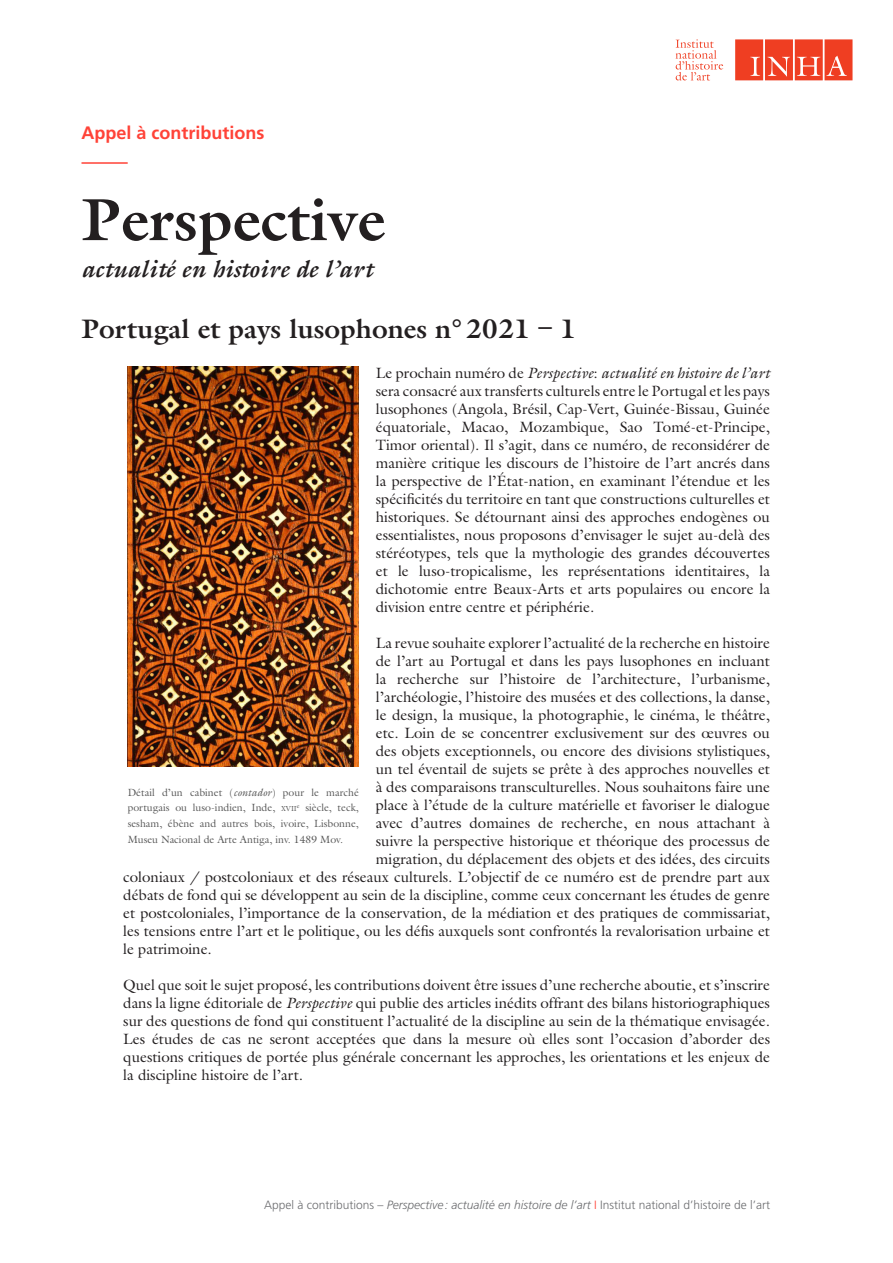
<style>
.page{position:relative;width:893px;height:1263px;background:#fff}
.page>*{position:absolute;margin:0;border:0;box-sizing:border-box;transform-origin:0 0}
.t1{font:700 60px "Galliard Std";color:#231f20}
.t2{font:700 27px "Galliard Std";color:#231f20}
.t3{font:italic 700 24px "Galliard Std";color:#231f20}
.t4{font:700 18px "Frutiger LT Std";color:#ff4338}
.t5{font:15px/18px "Galliard Std";color:#231f20;text-align:justify}
.t6{font:300 12px "Frutiger LT Std";color:#6c6d70}
.t7{font:10.5px/15.8px "Galliard Std";color:#595959;text-align:justify}
.s1{font-style:italic}
.s2{font-size:7.35px}
.s3{color:#ff4338}
</style>
<div class="page">
<svg style="left:675px;top:39px;width:48px;height:42px"></svg>
<svg style="left:735px;top:39px;width:117px;height:41px;background:#f15941"></svg>
<hr style="left:81px;top:162px;width:47px;height:2px;background:#ff4338">
<img style="left:128px;top:366px;width:231px;height:401px">
<p class="t4" style="left:81px;top:122px;width:185px">Appel à contributions</p>
<p class="t1" style="left:81px;top:181px;width:305px">Perspective</p>
<p class="t3" style="left:81px;top:254px;width:293px">actualité en histoire de l’art</p>
<p class="t2" style="left:81px;top:311px;width:496px">Portugal et pays lusophones n°2021 – 1</p>
<p class="t5" style="left:376px;top:364px;width:396px">Le prochain numéro de <span class="s1">Perspective</span>: <span class="s1">actualité en histoire de l’art </span>sera consacré aux transferts culturels entre le Portugal et les pays lusophones (Angola, Brésil, Cap-Vert, Guinée-Bissau, Guinée équatoriale, Macao, Mozambique, Sao Tomé-et-Principe, Timor oriental). Il s’agit, dans ce numéro, de reconsidérer de manière critique les discours de l’histoire de l’art ancrés dans la perspective de l’État-nation, en examinant l’étendue et les spécificités du territoire en tant que constructions culturelles et historiques. Se détournant ainsi des approches endogènes ou essentialistes, nous proposons d’envisager le sujet au-delà des stéréotypes, tels que la mythologie des grandes découvertes et le luso-tropicalisme, les représentations identitaires, la dichotomie entre Beaux-Arts et arts populaires ou encore la division entre centre et périphérie.</p>
<p class="t5" style="left:376px;top:634px;width:396px">La revue souhaite explorer l’actualité de la recherche en histoire</p>
<p class="t5" style="left:376px;top:652px;width:396px">de l’art au Portugal et dans les pays lusophones en incluant</p>
<p class="t5" style="left:376px;top:670px;width:396px">la recherche sur l’histoire de l’architecture, l’urbanisme,</p>
<p class="t5" style="left:376px;top:688px;width:396px">l’archéologie, l’histoire des musées et des collections, la danse,</p>
<p class="t5" style="left:376px;top:706px;width:396px">le design, la musique, la photographie, le cinéma, le théâtre,</p>
<p class="t5" style="left:376px;top:724px;width:396px">etc. Loin de se concentrer exclusivement sur des œuvres ou</p>
<p class="t5" style="left:376px;top:742px;width:396px">des objets exceptionnels, ou encore des divisions stylistiques,</p>
<p class="t5" style="left:376px;top:760px;width:396px">un tel éventail de sujets se prête à des approches nouvelles et</p>
<p class="t5" style="left:376px;top:778px;width:396px">à des comparaisons transculturelles. Nous souhaitons faire une</p>
<p class="t5" style="left:376px;top:796px;width:396px">place à l’étude de la culture matérielle et favoriser le dialogue</p>
<p class="t5" style="left:376px;top:814px;width:396px">avec d’autres domaines de recherche, en nous attachant à</p>
<p class="t5" style="left:376px;top:832px;width:396px">suivre la perspective historique et théorique des processus de</p>
<p class="t5" style="left:376px;top:850px;width:396px">migration, du déplacement des objets et des idées, des circuits</p>
<p class="t5" style="left:123px;top:868px;width:648px">coloniaux / postcoloniaux et des réseaux culturels. L’objectif de ce numéro est de prendre part aux</p>
<p class="t5" style="left:123px;top:886px;width:648px">débats de fond qui se développent au sein de la discipline, comme ceux concernant les études de genre</p>
<p class="t5" style="left:123px;top:904px;width:648px">et postcoloniales, l’importance de la conservation, de la médiation et des pratiques de commissariat,</p>
<p class="t5" style="left:123px;top:922px;width:648px">les tensions entre l’art et le politique, ou les défis auxquels sont confrontés la revalorisation urbaine et</p>
<p class="t5" style="left:123px;top:940px;width:90px">le patrimoine.</p>
<p class="t5" style="left:123px;top:976px;width:648px">Quel que soit le sujet proposé, les contributions doivent être issues d’une recherche aboutie, et s’inscrire dans la ligne éditoriale de <span class="s1">Perspective</span> qui publie des articles inédits offrant des bilans historiographiques sur des questions de fond qui constituent l’actualité de la discipline au sein de la thématique envisagée.<br>Les études de cas ne seront acceptées que dans la mesure où elles sont l’occasion d’aborder des questions critiques de portée plus générale concernant les approches, les orientations et les enjeux de la discipline histoire de l’art.</p>
<p class="t7" style="left:128px;top:784px;width:233px">Détail d’un cabinet (<span class="s1">contador</span>) pour le marché portugais ou luso-indien, Inde, <span class="s2">xvii</span><sup>e</sup> siècle, teck, sesham, ébène and autres bois, ivoire, Lisbonne, Museu Nacional de Arte Antiga, inv. 1489 Mov.</p>
<p class="t6" style="left:264px;top:1198px;width:507px">Appel à contributions – <span class="s1">Perspective : actualité en histoire de l’art</span> <span class="s3">I</span> Institut national d’histoire de l’art</p>
</div>
